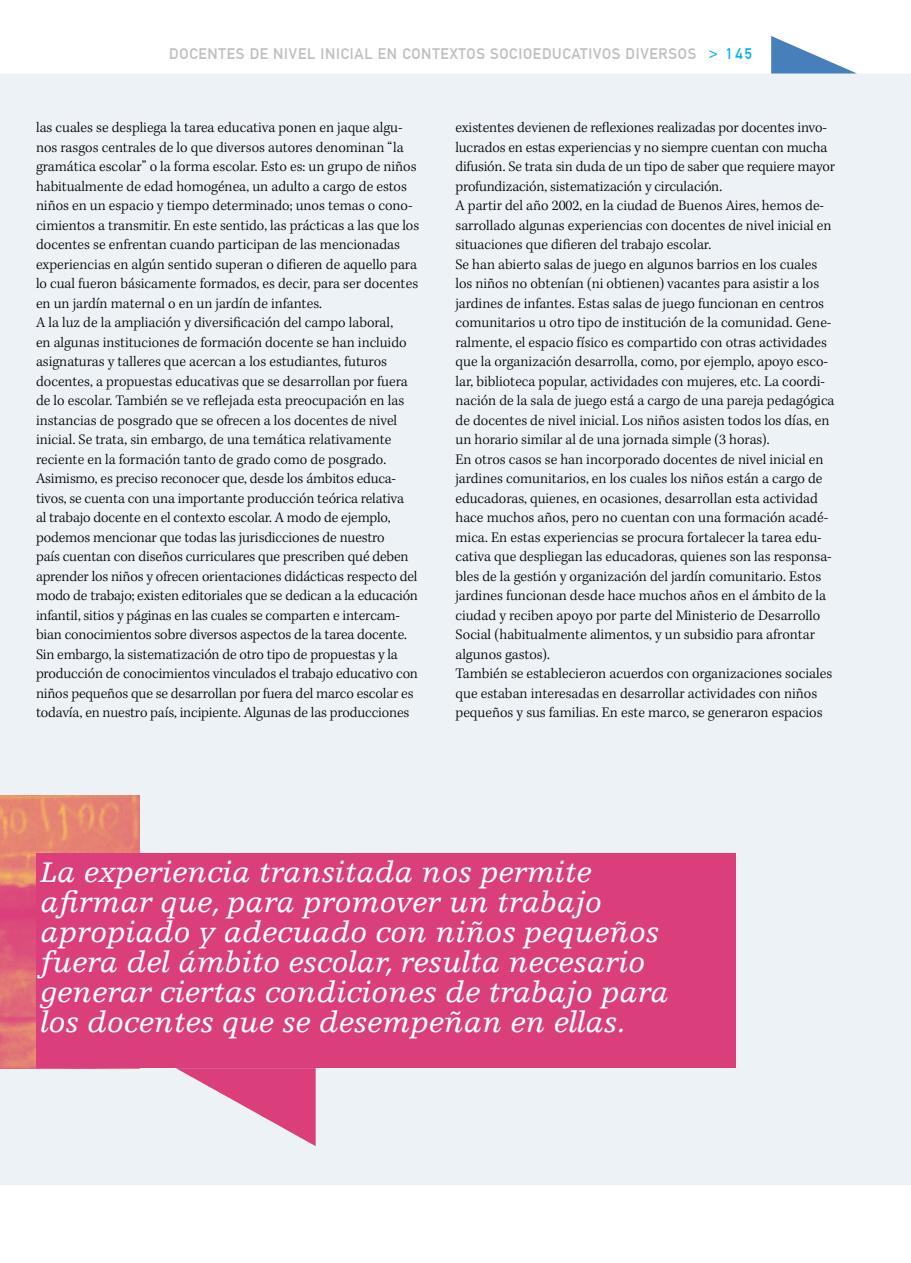
<style>
.page{position:relative;width:911px;height:1263px;background:#fff}
.page>*{position:absolute;margin:0;border:0;box-sizing:border-box;transform-origin:0 0}
.t1{font:italic 30px/30px "Egyptienne F";color:#fff}
.t2{font:300 15px/19.5px "Kepler Std";color:#000}
.t3{font:15px "DIN1451 Mittelschrift";letter-spacing:.05em;color:#bcbec0}
.s1{color:#00b3f0}
</style>
<div class="page">
<div style="left:0;top:74px;width:911px;height:1111px;background:#edf2f7"></div>
<svg style="left:771px;top:36px;width:86px;height:38px"></svg>
<img style="left:0;top:795px;width:140px;height:273px">
<div style="left:36px;top:854px;width:699px;height:214px;background:#da3e7b"></div>
<svg style="left:176px;top:1068px;width:140px;height:78px;background:#e398b9"></svg>
<p class="t3" style="left:169px;top:45px;width:584px">DOCENTES DE NIVEL INICIAL EN CONTEXTOS SOCIOEDUCATIVOS DIVERSOS <span class="s1">&gt; 145</span></p>
<p class="t2" style="left:36px;top:118px;width:385px">las cuales se despliega la tarea educativa ponen en jaque algu&shy;nos rasgos centrales de lo que diversos autores denominan “la gramática escolar” o la forma escolar. Esto es: un grupo de niños habitualmente de edad homogénea, un adulto a cargo de estos niños en un espacio y tiempo determinado; unos temas o cono&shy;cimientos a transmitir. En este sentido, las prácticas a las que los docentes se enfrentan cuando participan de las mencionadas experiencias en algún sentido superan o difieren de aquello para lo cual fueron básicamente formados, es decir, para ser docentes en un jardín maternal o en un jardín de infantes.<br>A la luz de la ampliación y diversificación del campo laboral,<br>en algunas instituciones de formación docente se han incluido asignaturas y talleres que acercan a los estudiantes, futuros docentes, a propuestas educativas que se desarrollan por fuera de lo escolar. También se ve reflejada esta preocupación en las instancias de posgrado que se ofrecen a los docentes de nivel inicial. Se trata, sin embargo, de una temática relativamente reciente en la formación tanto de grado como de posgrado.<br>Asimismo, es preciso reconocer que, desde los ámbitos educa&shy;tivos, se cuenta con una importante producción teórica relativa<br>al trabajo docente en el contexto escolar. A modo de ejemplo, podemos mencionar que todas las jurisdicciones de nuestro<br>país cuentan con diseños curriculares que prescriben qué deben aprender los niños y ofrecen orientaciones didácticas respecto del modo de trabajo; existen editoriales que se dedican a la educación infantil, sitios y páginas en las cuales se comparten e intercam&shy;bian conocimientos sobre diversos aspectos de la tarea docente.<br>Sin embargo, la sistematización de otro tipo de propuestas y la producción de conocimientos vinculados el trabajo educativo con niños pequeños que se desarrollan por fuera del marco escolar es todavía, en nuestro país, incipiente. Algunas de las producciones</p>
<p class="t2" style="left:455px;top:118px;width:381px">existentes devienen de reflexiones realizadas por docentes invo&shy;lucrados en estas experiencias y no siempre cuentan con mucha difusión. Se trata sin duda de un tipo de saber que requiere mayor profundización, sistematización y circulación.<br>A partir del año 2002, en la ciudad de Buenos Aires, hemos de&shy;sarrollado algunas experiencias con docentes de nivel inicial en situaciones que difieren del trabajo escolar.<br>Se han abierto salas de juego en algunos barrios en los cuales los niños no obtenían (ni obtienen) vacantes para asistir a los jardines de infantes. Estas salas de juego funcionan en centros comunitarios u otro tipo de institución de la comunidad. Gene&shy;ralmente, el espacio físico es compartido con otras actividades que la organización desarrolla, como, por ejemplo, apoyo esco&shy;lar, biblioteca popular, actividades con mujeres, etc. La coordi&shy;nación de la sala de juego está a cargo de una pareja pedagógica de docentes de nivel inicial. Los niños asisten todos los días, en un horario similar al de una jornada simple (3 horas).<br>En otros casos se han incorporado docentes de nivel inicial en jardines comunitarios, en los cuales los niños están a cargo de educadoras, quienes, en ocasiones, desarrollan esta actividad hace muchos años, pero no cuentan con una formación acadé&shy;mica. En estas experiencias se procura fortalecer la tarea edu&shy;cativa que despliegan las educadoras, quienes son las responsa&shy;bles de la gestión y organización del jardín comunitario. Estos jardines funcionan desde hace muchos años en el ámbito de la ciudad y reciben apoyo por parte del Ministerio de Desarrollo Social (habitualmente alimentos, y un subsidio para afrontar algunos gastos).<br>También se establecieron acuerdos con organizaciones sociales que estaban interesadas en desarrollar actividades con niños pequeños y sus familias. En este marco, se generaron espacios</p>
<p class="t1" style="left:40px;top:858px;width:630px">La experiencia transitada nos permite afirmar que, para promover un trabajo apropiado y adecuado con niños pequeños fuera del ámbito escolar, resulta necesario generar ciertas condiciones de trabajo para los docentes que se desempeñan en ellas.</p>
</div>
